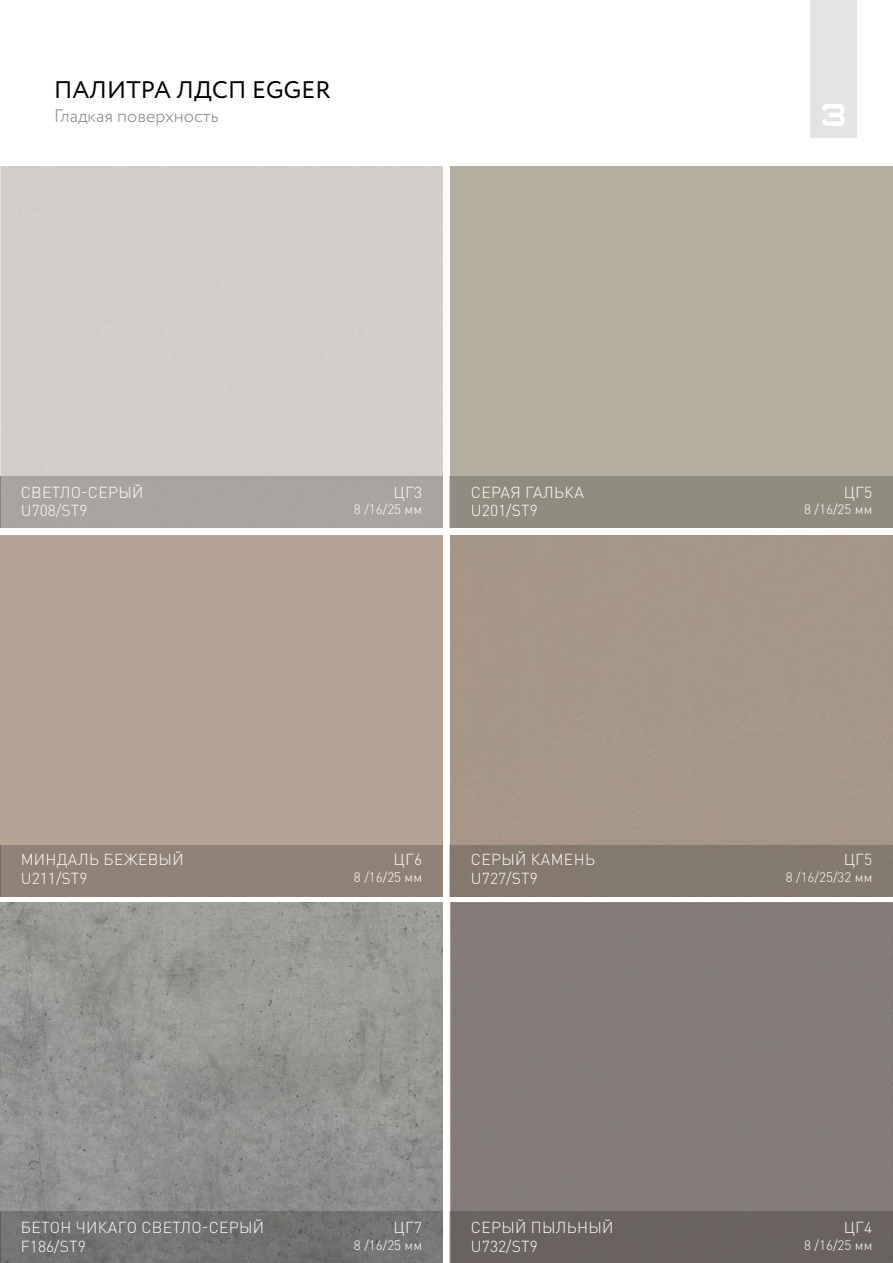
<style>
.page{position:relative;width:893px;height:1263px;background:#fff}
.page>*{position:absolute;margin:0;border:0;box-sizing:border-box;transform-origin:0 0}
.t1{font:31.5px "BOWLER";color:#fff}
.t2{font:24px "Circe";letter-spacing:.01em;color:#000}
.t3{font:300 18px "Circe";color:#878787}
.t4{font:300 15.75px/18.9px "DIN Pro";letter-spacing:.02em;color:#fff}
.t5{font:300 13.5px "DIN Pro";color:#fff}
</style>
<div class="page">
<div style="left:810px;top:0;width:47px;height:137px;background:#e3e3e3"></div>
<img style="left:1px;top:902px;width:442px;height:361px">
<div style="left:450px;top:902px;width:443px;height:310px;background:#857b7a"></div>
<div style="left:0;top:845px;width:442px;height:51px;background:#908276"></div>
<div style="left:450px;top:845px;width:443px;height:51px;background:#847a6d"></div>
<div style="left:0;top:1212px;width:442px;height:51px;background:#727272"></div>
<div style="left:450px;top:1212px;width:443px;height:51px;background:#6a6261"></div>
<div style="left:0;top:476px;width:442px;height:51px;background:#a8a4a2"></div>
<div style="left:450px;top:476px;width:443px;height:51px;background:#908c7f"></div>
<img style="left:0;top:535px;width:1px;height:361px">
<img style="left:0;top:902px;width:1px;height:361px">
<hr style="left:0;top:476px;width:1px;height:51px;background:#ccc">
<hr style="left:0;top:845px;width:1px;height:51px;background:#ccc">
<hr style="left:0;top:1212px;width:1px;height:51px;background:#ccc">
<svg style="left:0;top:166px;width:2px;height:311px"></svg>
<h2 class="t2" style="left:54px;top:74px;width:278px">ПАЛИТРА ЛДСП EGGER</h2>
<p class="t3" style="left:54px;top:104px;width:166px">Гладкая поверхность</p>
<h1 class="t1" style="left:821px;top:97px;width:27px">3</h1>
<p class="t4" style="left:21px;top:481px;width:124px">СВЕТЛО-СЕРЫЙ<br>U708/ST9</p>
<p class="t4" style="left:844px;top:481px;width:30px">ЦГ5</p>
<p class="t4" style="left:393px;top:481px;width:30px">ЦГ3</p>
<p class="t5" style="left:354px;top:498px;width:70px">8 /16/25 мм</p>
<p class="t4" style="left:471px;top:481px;width:115px">СЕРАЯ ГАЛЬКА<br>U201/ST9</p>
<p class="t5" style="left:804px;top:498px;width:70px">8 /16/25 мм</p>
<p class="t4" style="left:21px;top:849px;width:164px">МИНДАЛЬ БЕЖЕВЫЙ<br>U211/ST9</p>
<p class="t4" style="left:844px;top:849px;width:30px">ЦГ5</p>
<p class="t4" style="left:471px;top:849px;width:125px">СЕРЫЙ КАМЕНЬ<br>U727/ST9</p>
<p class="t4" style="left:393px;top:849px;width:30px">ЦГ6</p>
<p class="t5" style="left:354px;top:866px;width:70px">8 /16/25 мм</p>
<p class="t5" style="left:786px;top:866px;width:88px">8 /16/25/32 мм</p>
<p class="t4" style="left:21px;top:1217px;width:245px">БЕТОН ЧИКАГО СВЕТЛО-СЕРЫЙ<br>F186/ST9</p>
<p class="t4" style="left:844px;top:1217px;width:30px">ЦГ4</p>
<p class="t4" style="left:471px;top:1217px;width:144px">СЕРЫЙ ПЫЛЬНЫЙ<br>U732/ST9</p>
<p class="t4" style="left:393px;top:1217px;width:30px">ЦГ7</p>
<p class="t5" style="left:354px;top:1234px;width:70px">8 /16/25 мм</p>
<p class="t5" style="left:804px;top:1234px;width:70px">8 /16/25 мм</p>
</div>
